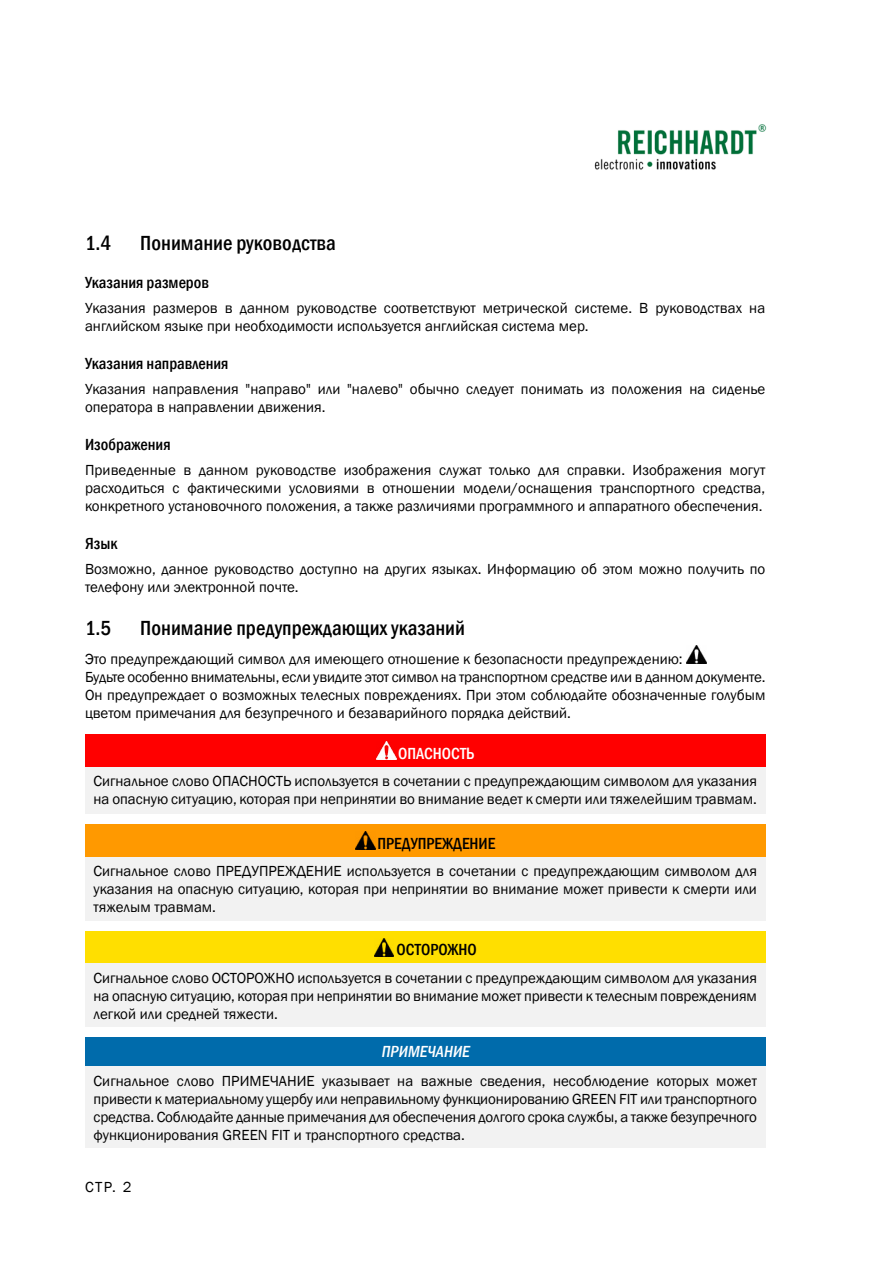
<style>
.page{position:relative;width:893px;height:1263px;background:#fff}
.page>*{position:absolute;margin:0;border:0;box-sizing:border-box;transform-origin:0 0}
.t1{font:500 condensed 21px "Franklin Gothic";color:#000}
.t2{font:500 condensed 16.5px "Franklin Gothic";color:#000}
.t3{font:italic 500 condensed 16.5px "Franklin Gothic";color:#fff}
.t4{font:500 condensed 16.5px "Franklin Gothic";color:#fff}
.t5{font:15px/18px "Franklin Gothic";color:#000}
</style>
<div class="page">
<img style="left:594px;top:124px;width:173px;height:46px">
<img style="left:687px;top:645px;width:20px;height:18px">
<div style="left:85px;top:734px;width:680px;height:33px;background:#f00"></div>
<div style="left:85px;top:767px;width:680px;height:47px;background:#f2f2f2"></div>
<img style="left:377px;top:742px;width:19px;height:17px">
<div style="left:85px;top:824px;width:680px;height:33px;background:#f90"></div>
<div style="left:85px;top:857px;width:680px;height:63px;background:#f2f2f2"></div>
<img style="left:356px;top:832px;width:20px;height:17px">
<div style="left:85px;top:931px;width:680px;height:32px;background:#ffdf00"></div>
<div style="left:85px;top:963px;width:680px;height:64px;background:#f2f2f2"></div>
<img style="left:374px;top:938px;width:20px;height:18px">
<div style="left:85px;top:1037px;width:680px;height:29px;background:#006bab"></div>
<div style="left:85px;top:1066px;width:680px;height:82px;background:#f2f2f2"></div>
<h1 class="t1" style="left:85px;top:229px;width:28px">1.4</h1>
<h1 class="t1" style="left:140px;top:229px;width:197px">Понимание руководства</h1>
<p class="t2" style="left:85px;top:272px;width:125px">Указания размеров</p>
<p class="t5" style="left:85px;top:299px;width:682px">Указания размеров в данном руководстве соответствуют метрической системе. В руководствах на английском языке при необходимости используется английская система мер.</p>
<p class="t2" style="left:85px;top:353px;width:145px">Указания направления</p>
<p class="t5" style="left:85px;top:380px;width:682px">Указания направления "направо" или "налево" обычно следует понимать из положения на сиденье оператора в направлении движения.</p>
<p class="t2" style="left:85px;top:434px;width:87px">Изображения</p>
<p class="t5" style="left:85px;top:461px;width:682px;text-align:justify">Приведенные в данном руководстве изображения служат только для справки. Изображения могут расходиться с фактическими условиями в отношении модели/оснащения транспортного средства, конкретного установочного положения, а также различиями программного и аппаратного обеспечения.</p>
<p class="t2" style="left:85px;top:533px;width:34px">Язык</p>
<p class="t5" style="left:85px;top:560px;width:682px">Возможно, данное руководство доступно на других языках. Информацию об этом можно получить по телефону или электронной почте.</p>
<h1 class="t1" style="left:85px;top:614px;width:28px">1.5</h1>
<h1 class="t1" style="left:140px;top:614px;width:326px">Понимание предупреждающих указаний</h1>
<p class="t5" style="left:85px;top:650px;width:682px">Это предупреждающий символ для имеющего отношение к безопасности предупреждению:<br>Будьте особенно внимательны, если увидите этот символ на транспортном средстве или в данном документе.<br>Он предупреждает о возможных телесных повреждениях. При этом соблюдайте обозначенные голубым цветом примечания для безупречного и безаварийного порядка действий.</p>
<p class="t4" style="left:398px;top:742px;width:78px">ОПАСНОСТЬ</p>
<p class="t5" style="left:94px;top:772px;width:665px">Сигнальное слово ОПАСНОСТЬ используется в сочетании с предупреждающим символом для указания на опасную ситуацию, которая при непринятии во внимание ведет к смерти или тяжелейшим травмам.</p>
<p class="t2" style="left:377px;top:832px;width:120px">ПРЕДУПРЕЖДЕНИЕ</p>
<p class="t5" style="left:94px;top:862px;width:665px;text-align:justify">Сигнальное слово ПРЕДУПРЕЖДЕНИЕ используется в сочетании с предупреждающим символом для указания на опасную ситуацию, которая при непринятии во внимание может привести к смерти или тяжелым травмам.</p>
<p class="t2" style="left:397px;top:939px;width:82px">ОСТОРОЖНО</p>
<p class="t5" style="left:94px;top:969px;width:665px;text-align:justify">Сигнальное слово ОСТОРОЖНО используется в сочетании с предупреждающим символом для указания на опасную ситуацию, которая при непринятии во внимание может привести к телесным повреждениям легкой или средней тяжести.</p>
<p class="t3" style="left:381px;top:1041px;width:93px">ПРИМЕЧАНИЕ</p>
<p class="t5" style="left:94px;top:1072px;width:665px;text-align:justify">Сигнальное слово ПРИМЕЧАНИЕ указывает на важные сведения, несоблюдение которых может привести к материальному ущербу или неправильному функционированию GREEN FIT или транспортного средства. Соблюдайте данные примечания для обеспечения долгого срока службы, а также безупречного функционирования GREEN FIT и транспортного средства.</p>
<p class="t5" style="left:85px;top:1178px;width:48px">СТР. 2</p>
</div>
